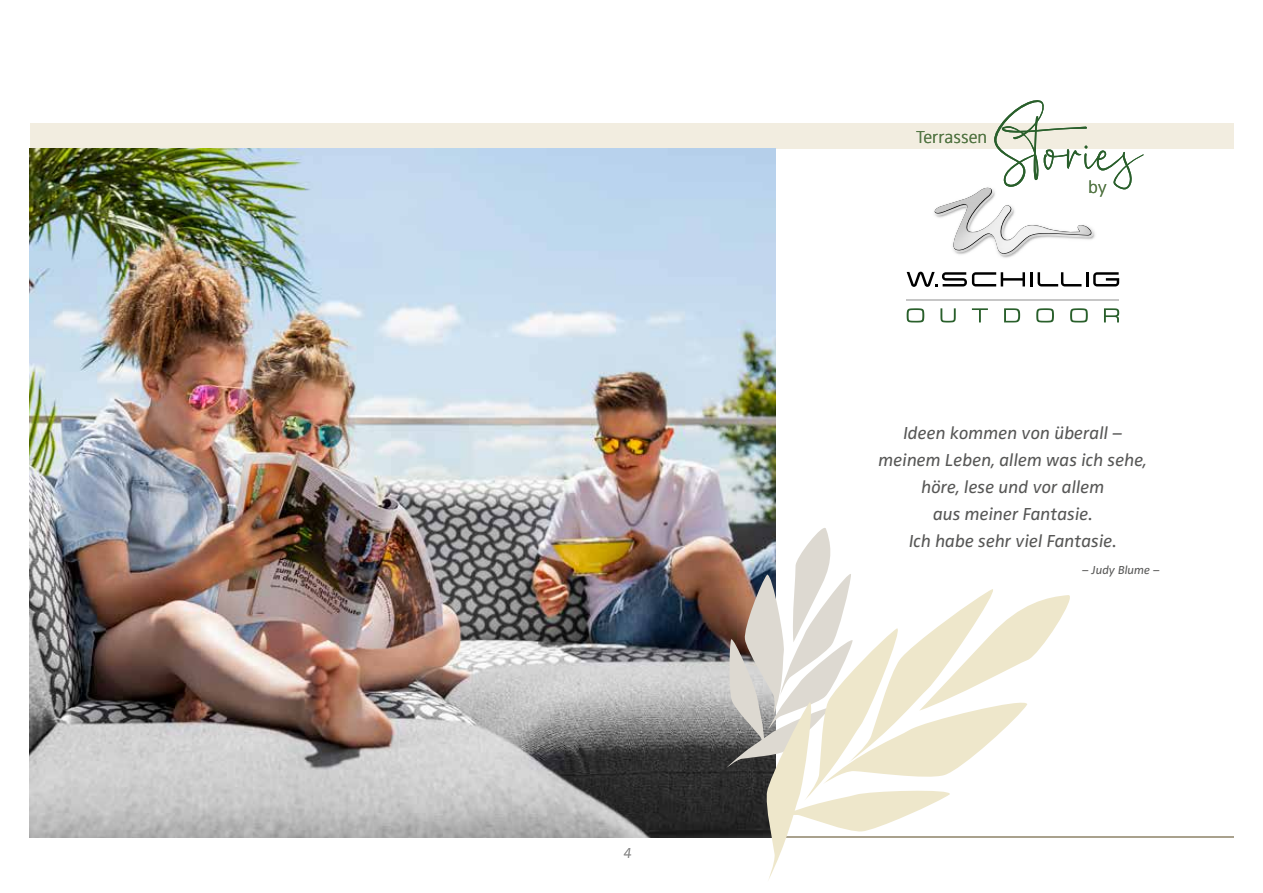
<style>
.page{position:relative;width:1263px;height:893px;background:#fff}
.page>*{position:absolute;margin:0;border:0;box-sizing:border-box;transform-origin:0 0}
.t1{font:84px "Silently FREE";color:#295f2b}
.t2{font:italic 18px/27px "Zwo Pro";color:#575756;text-align:center}
.t3{font:300 18px "Zwo Pro";color:#547645}
.t4{font:italic 300 expanded 15px "Zwo Pro";color:#878787}
.t5{font:italic 12px "Zwo Pro";color:#575756}
</style>
<div class="page">
<div style="left:30px;top:123px;width:1203px;height:26px;background:#f2ede0"></div>
<hr style="left:30px;top:836px;width:1203px;height:2px;background:#a9a18d">
<svg style="left:907px;top:308px;width:17px;height:14px"></svg>
<svg style="left:940px;top:308px;width:16px;height:14px"></svg>
<svg style="left:972px;top:308px;width:16px;height:14px"></svg>
<svg style="left:1004px;top:308px;width:16px;height:14px"></svg>
<svg style="left:1036px;top:308px;width:18px;height:14px"></svg>
<svg style="left:1070px;top:308px;width:18px;height:14px"></svg>
<svg style="left:1104px;top:308px;width:15px;height:14px"></svg>
<svg style="left:934px;top:187px;width:161px;height:69px"></svg>
<img style="left:935px;top:188px;width:156px;height:65px">
<hr style="left:1030px;top:272px;width:3px;height:14px;background:#000">
<svg style="left:1037px;top:272px;width:82px;height:14px"></svg>
<svg style="left:907px;top:272px;width:118px;height:15px"></svg>
<hr style="left:906px;top:299px;width:213px;height:2px;background:#c6c6c6">
<img style="left:30px;top:149px;width:745px;height:689px">
<svg style="left:726px;top:522px;width:344px;height:358px"></svg>
<p class="t4" style="left:623px;top:844px;width:10px">4</p>
<p class="t3" style="left:916px;top:127px;width:73px">Terrassen</p>
<h1 class="t1" style="left:988px;top:90px;width:153px">Stories</h1>
<p class="t3" style="left:1088px;top:176px;width:20px">by</p>
<p class="t2" style="left:879px;top:420px;width:270px">Ideen kommen von überall – meinem Leben, allem was ich sehe, höre, lese und vor allem<br>aus meiner Fantasie.<br>Ich habe sehr viel Fantasie.</p>
<p class="t5" style="left:1082px;top:563px;width:79px">– Judy Blume –</p>
</div>
